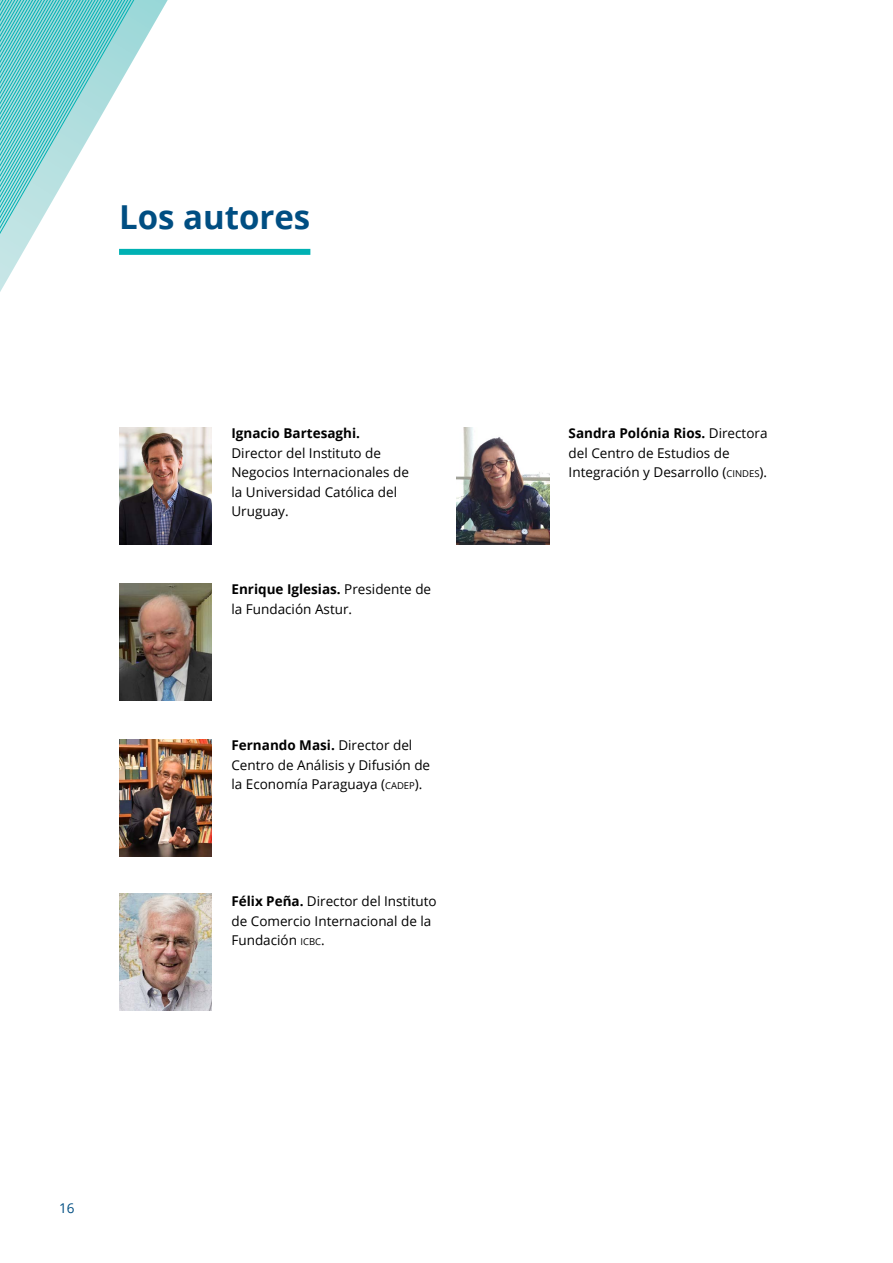
<style>
.page{position:relative;width:893px;height:1263px;background:#fff}
.page>*{position:absolute;margin:0;border:0;box-sizing:border-box;transform-origin:0 0}
.t1{font:700 33px "Open Sans";color:#004e82}
.t2{font:13.5px/19.5px "Open Sans";color:#000}
.t3{font:700 13.5px "Open Sans";color:#000}
.t4{font:13.5px "Open Sans";color:#004e82}
.s1{font-weight:700}
.s2{font-size:9.45px}
</style>
<div class="page">
<svg style="left:0;top:0;width:311px;height:292px"></svg>
<img style="left:119px;top:427px;width:93px;height:117px">
<img style="left:119px;top:740px;width:93px;height:117px">
<img style="left:119px;top:894px;width:93px;height:117px">
<img style="left:119px;top:583px;width:93px;height:118px">
<div style="left:119px;top:249px;width:191px;height:6px;background:#00b1b3"></div>
<img style="left:456px;top:427px;width:93px;height:117px">
<h1 class="t1" style="left:119px;top:194px;width:193px">Los autores</h1>
<p class="t3" style="left:231px;top:424px;width:130px">Ignacio Bartesaghi.</p>
<p class="t2" style="left:231px;top:443px;width:179px">Director del Instituto de<br>Negocios Internacionales de la Universidad Católica del<br>Uruguay.</p>
<p class="t2" style="left:231px;top:579px;width:201px"><span class="s1">Enrique Iglesias.</span> Presidente de la Fundación Astur.</p>
<p class="t2" style="left:231px;top:735px;width:200px"><span class="s1">Fernando Masi.</span> Director del<br>Centro de Análisis y Difusión de la Economía Paraguaya (<span class="s2">CADEP</span>).</p>
<p class="t2" style="left:231px;top:891px;width:207px"><span class="s1">Félix Peña.</span> Director del Instituto de Comercio Internacional de la<br>Fundación <span class="s2">ICBC</span>.</p>
<p class="t4" style="left:59px;top:1198px;width:17px">16</p>
<p class="t2" style="left:569px;top:423px;width:200px"><span class="s1">Sandra Polónia Rios.</span> Directora del Centro de Estudios de<br>Integración y Desarrollo (<span class="s2">CINDES</span>).</p>
</div>
